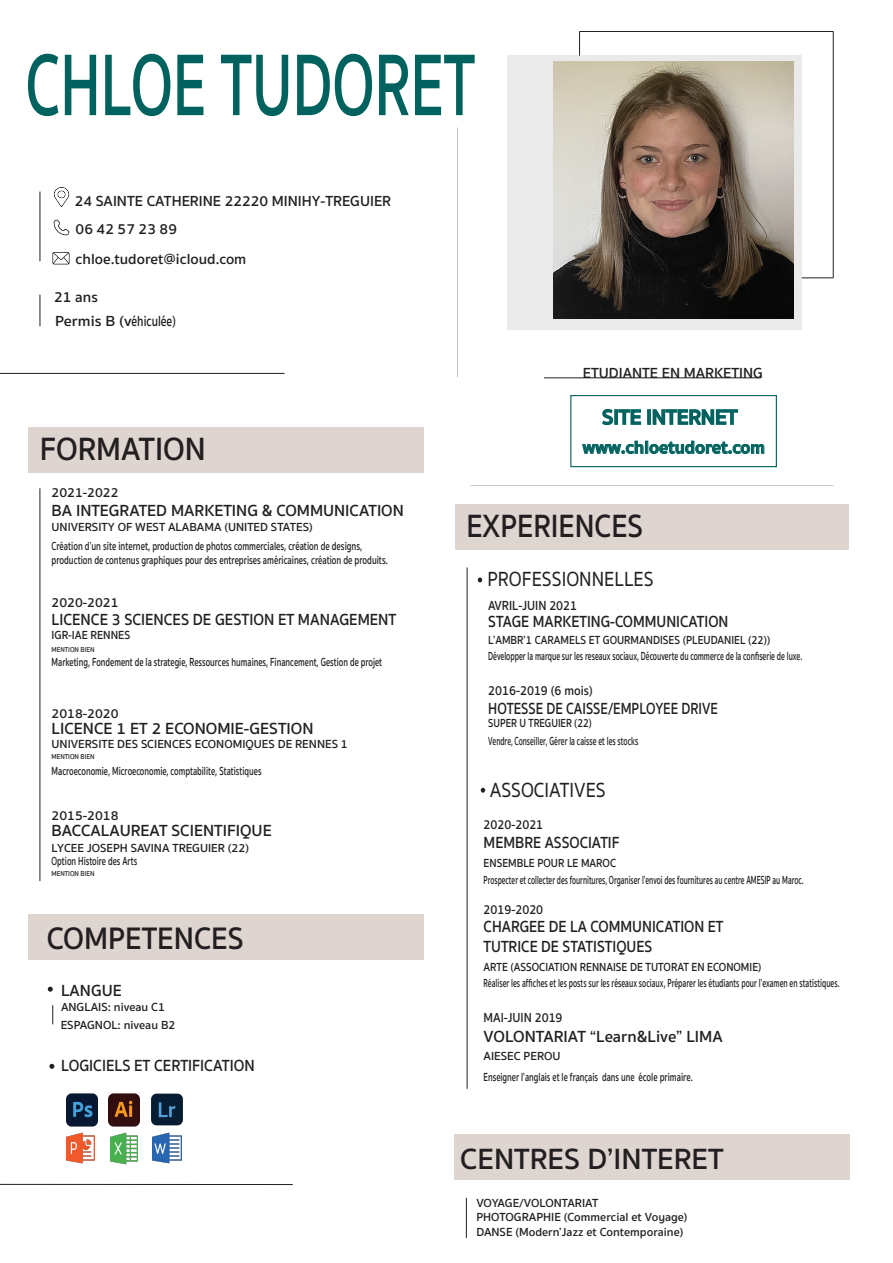
<style>
.page{position:relative;width:893px;height:1263px;background:#fff}
.page>*{position:absolute;margin:0;border:0;box-sizing:border-box;transform-origin:0 0}
.t1{font:600 89.55px "Sukhumvit Set";color:#00625e;scale:.68 1}
.t2{font:600 33px "Sukhumvit Set";color:#231f20;scale:.89 1}
.t3{font:600 33px "Sukhumvit Set";color:#231f20;scale:.94 1}
.t4{font:600 31.8px "Sukhumvit Set";color:#231f20;scale:.94 1}
.t5{font:600 30px "Sukhumvit Set";color:#231f20}
.t6{font:500 21px "Sukhumvit Set";color:#231f20;scale:.89 1}
.t7{font:600 21px "Sukhumvit Set";color:#00625e}
.t8{font:700 18px "Sukhumvit Set";color:#00625e}
.t9{font:600 16.5px "Sukhumvit Set";color:#231f20}
.t10{font:600 16.5px/19.8px "Sukhumvit Set";color:#231f20;scale:.89 1}
.t11{font:600 16.5px "Sukhumvit Set";color:#231f20;scale:.93 1}
.t12{font:600 16.5px "Sukhumvit Set";color:#231f20;scale:.82 1}
.t13{font:600 15px/27.8px "Sukhumvit Set";color:#231f20}
.t14{font:600 15px "Sukhumvit Set";color:#231f20;scale:1.06 1}
.t15{font:600 13.5px "Sukhumvit Set";color:#231f20;scale:.89 1}
.t16{font:600 13.5px "Sukhumvit Set";color:#231f20}
.t17{font:600 13.35px "Sukhumvit Set";color:#231f20;scale:.9 1}
.t18{font:600 13.35px "Sukhumvit Set";color:#231f20}
.t19{font:600 12px/14.4px "Sukhumvit Set";color:#231f20}
.t20{font:600 12px/16.8px "Sukhumvit Set";color:#231f20;scale:.89 1}
.t21{font:600 12px/14.4px "Sukhumvit Set";color:#231f20;scale:.71 1}
.t22{font:600 12px "Sukhumvit Set";color:#231f20;scale:.69 1}
.t23{font:600 12px "Sukhumvit Set";color:#231f20;scale:.61 1}
.t24{font:600 12px "Sukhumvit Set";color:#231f20;scale:.63 1}
.t25{font:600 12px/17.2px "Sukhumvit Set";color:#231f20;scale:.82 1}
.t26{font:600 12px "Sukhumvit Set";color:#231f20;scale:.93 1}
.t27{font:600 7.35px "Sukhumvit Set";color:#231f20;scale:.9 1}
</style>
<div class="page">
<div style="left:507px;top:56px;width:295px;height:274px;background:#eaeaea"></div>
<div style="left:454px;top:1134px;width:395px;height:45px;background:#ded5d1"></div>
<div style="left:28px;top:914px;width:395px;height:46px;background:#ded5d1"></div>
<div style="left:28px;top:427px;width:395px;height:46px;background:#ded5d1"></div>
<div style="left:455px;top:504px;width:394px;height:45px;background:#ded5d1"></div>
<img style="left:554px;top:62px;width:239px;height:256px">
<hr style="left:580px;top:31px;width:253px;height:1px;background:#231f20">
<hr style="left:833px;top:32px;width:1px;height:246px;background:#231f20">
<svg style="left:579px;top:32px;width:1px;height:24px"></svg>
<hr style="left:802px;top:278px;width:31px;height:1px;background:#231f20">
<svg style="left:602px;top:409px;width:40px;height:17px"></svg>
<div style="left:647px;top:409px;width:4px;height:16px;border:2px solid #00625e"></div>
<svg style="left:652px;top:409px;width:87px;height:16px"></svg>
<hr style="left:40px;top:488px;width:1px;height:393px;background:#231f20">
<hr style="left:467px;top:567px;width:1px;height:522px;background:#231f20">
<svg style="left:478px;top:577px;width:4px;height:5px"></svg>
<svg style="left:481px;top:788px;width:4px;height:5px"></svg>
<img style="left:67px;top:1094px;width:31px;height:33px">
<img style="left:109px;top:1094px;width:31px;height:33px">
<img style="left:151px;top:1093px;width:32px;height:33px">
<img style="left:66px;top:1133px;width:29px;height:31px">
<img style="left:110px;top:1132px;width:28px;height:32px">
<img style="left:153px;top:1133px;width:28px;height:31px">
<svg style="left:49px;top:1064px;width:5px;height:5px"></svg>
<svg style="left:48px;top:987px;width:5px;height:5px"></svg>
<svg style="left:582px;top:440px;width:183px;height:15px"></svg>
<div style="left:570px;top:395px;width:207px;height:72px;border:1px solid #00625e"></div>
<img style="left:52px;top:252px;width:18px;height:13px">
<img style="left:53px;top:219px;width:17px;height:17px">
<img style="left:53px;top:188px;width:17px;height:18px">
<hr style="left:466px;top:1198px;width:1px;height:40px;background:#231f20">
<svg style="left:53px;top:1005px;width:1px;height:19px"></svg>
<hr style="left:40px;top:192px;width:1px;height:69px;background:#231f20">
<hr style="left:40px;top:295px;width:1px;height:31px;background:#231f20">
<hr style="left:0;top:1184px;width:293px;height:1px;background:#231f20">
<h1 class="t1" style="left:26px;top:20px;width:662px">CHLOE TUDORET</h1>
<p class="t13" style="left:75px;top:188px;width:318px">24 SAINTE CATHERINE 22220 MINIHY-TREGUIER<br>06 42 57 23 89</p>
<p class="t13" style="left:76px;top:245px;width:172px">chloe.tudoret@icloud.com</p>
<p class="t13" style="left:54px;top:283px;width:45px">21 ans</p>
<p class="t14" style="left:55px;top:310px;width:115px">Permis B (véhiculée)</p>
<h2 class="t3" style="left:40px;top:425px;width:178px">FORMATION</h2>
<p class="t16" style="left:52px;top:483px;width:69px">2021-2022</p>
<h3 class="t9" style="left:52px;top:499px;width:354px">BA INTEGRATED MARKETING &amp; COMMUNICATION</h3>
<p class="t19" style="left:52px;top:520px;width:263px">UNIVERSITY OF WEST ALABAMA (UNITED STATES)</p>
<p class="t21" style="left:52px;top:539px;width:475px">Création d’un site internet, production de photos commerciales, création de designs, production de contenus graphiques pour des entreprises américaines, création de produits.</p>
<p class="t16" style="left:52px;top:592px;width:69px">2020-2021</p>
<h3 class="t11" style="left:52px;top:608px;width:372px">LICENCE 3 SCIENCES DE GESTION ET MANAGEMENT</h3>
<p class="t26" style="left:52px;top:626px;width:86px">IGR-IAE RENNES</p>
<p class="t22" style="left:52px;top:653px;width:481px">Marketing, Fondement de la strategie, Ressources humaines, Financement, Gestion de projet</p>
<p class="t27" style="left:52px;top:644px;width:49px">MENTION BIEN</p>
<p class="t18" style="left:52px;top:704px;width:69px">2018-2020</p>
<p class="t19" style="left:52px;top:737px;width:298px">UNIVERSITE DES SCIENCES ECONOMIQUES DE RENNES 1</p>
<p class="t27" style="left:52px;top:751px;width:49px">MENTION BIEN</p>
<p class="t22" style="left:52px;top:762px;width:306px">Macroeconomie, Microeconomie, comptabilite, Statistiques</p>
<p class="t18" style="left:52px;top:806px;width:69px">2015-2018</p>
<h3 class="t9" style="left:52px;top:717px;width:263px">LICENCE 1 ET 2 ECONOMIE-GESTION</h3>
<h3 class="t9" style="left:52px;top:818px;width:222px">BACCALAUREAT SCIENTIFIQUE</h3>
<p class="t19" style="left:52px;top:841px;width:199px">LYCEE JOSEPH SAVINA TREGUIER (22)</p>
<p class="t22" style="left:52px;top:852px;width:126px">Option Histoire des Arts</p>
<p class="t27" style="left:52px;top:868px;width:49px">MENTION BIEN</p>
<h3 class="t4" style="left:47px;top:915px;width:211px">COMPETENCES</h3>
<h3 class="t9" style="left:61px;top:978px;width:62px">LANGUE</h3>
<p class="t19" style="left:61px;top:998px;width:116px;line-height:18.3px">ANGLAIS: niveau C1<br>ESPAGNOL: niveau B2</p>
<h3 class="t11" style="left:61px;top:1054px;width:210px">LOGICIELS ET CERTIFICATION</h3>
<p class="t13" style="left:583px;top:359px;width:182px">ETUDIANTE EN MARKETING</p>
<h3 class="t7" style="left:602px;top:402px;width:137px">SITE INTERNET</h3>
<h3 class="t8" style="left:582px;top:433px;width:184px">www.chloetudoret.com</h3>
<h2 class="t2" style="left:466px;top:502px;width:200px">EXPERIENCES</h2>
<h3 class="t6" style="left:487px;top:564px;width:188px">PROFESSIONNELLES</h3>
<p class="t15" style="left:488px;top:596px;width:101px">AVRIL-JUIN 2021</p>
<h3 class="t10" style="left:488px;top:612px;width:271px">STAGE MARKETING-COMMUNICATION</h3>
<p class="t20" style="left:488px;top:632px;width:318px">L’AMBR’1 CARAMELS ET GOURMANDISES (PLEUDANIEL (22))</p>
<p class="t24" style="left:488px;top:647px;width:500px">Développer la marque sur les reseaux sociaux, Découverte du commerce de la confiserie de luxe.</p>
<p class="t15" style="left:488px;top:681px;width:119px">2016-2019 (6 mois)</p>
<h3 class="t12" style="left:488px;top:696px;width:282px">HOTESSE DE CAISSE/EMPLOYEE DRIVE</h3>
<p class="t25" style="left:488px;top:715px;width:185px">SUPER U TREGUIER (22)<br>Vendre, Conseiller, Gérer la caisse et les stocks</p>
<h3 class="t6" style="left:490px;top:775px;width:132px">ASSOCIATIVES</h3>
<p class="t17" style="left:484px;top:815px;width:68px">2020-2021</p>
<p class="t20" style="left:484px;top:855px;width:361px">ENSEMBLE POUR LE MAROC<br>Prospecter et collecter des fournitures, Organiser l’envoi des fournitures au centre AMESIP au Maroc.</p>
<p class="t17" style="left:484px;top:900px;width:68px">2019-2020</p>
<h3 class="t10" style="left:484px;top:833px;width:154px">MEMBRE ASSOCIATIF</h3>
<h3 class="t10" style="left:484px;top:917px;width:271px">CHARGEE DE LA COMMUNICATION ET<br>TUTRICE DE STATISTIQUES</h3>
<p class="t20" style="left:484px;top:959px;width:314px">ARTE (ASSOCIATION RENNAISE DE TUTORAT EN ECONOMIE)</p>
<p class="t23" style="left:484px;top:974px;width:585px">Réaliser les affiches et les posts sur les réseaux sociaux, Préparer les étudiants pour l’examen en statistiques.</p>
<p class="t17" style="left:484px;top:1008px;width:89px">MAI-JUIN 2019</p>
<p class="t19" style="left:484px;top:1045px;width:211px;line-height:21.1px">AIESEC PEROU<br>Enseigner l’anglais et le français dans une école primaire.</p>
<h3 class="t9" style="left:484px;top:1024px;width:241px">VOLONTARIAT “Learn&amp;Live” LIMA</h3>
<h3 class="t5" style="left:460px;top:1137px;width:265px">CENTRES D’INTERET</h3>
<p class="t19" style="left:476px;top:1196px;width:213px">VOYAGE/VOLONTARIAT<br>PHOTOGRAPHIE (Commercial et Voyage)<br>DANSE (Modern’Jazz et Contemporaine)</p>
</div>
